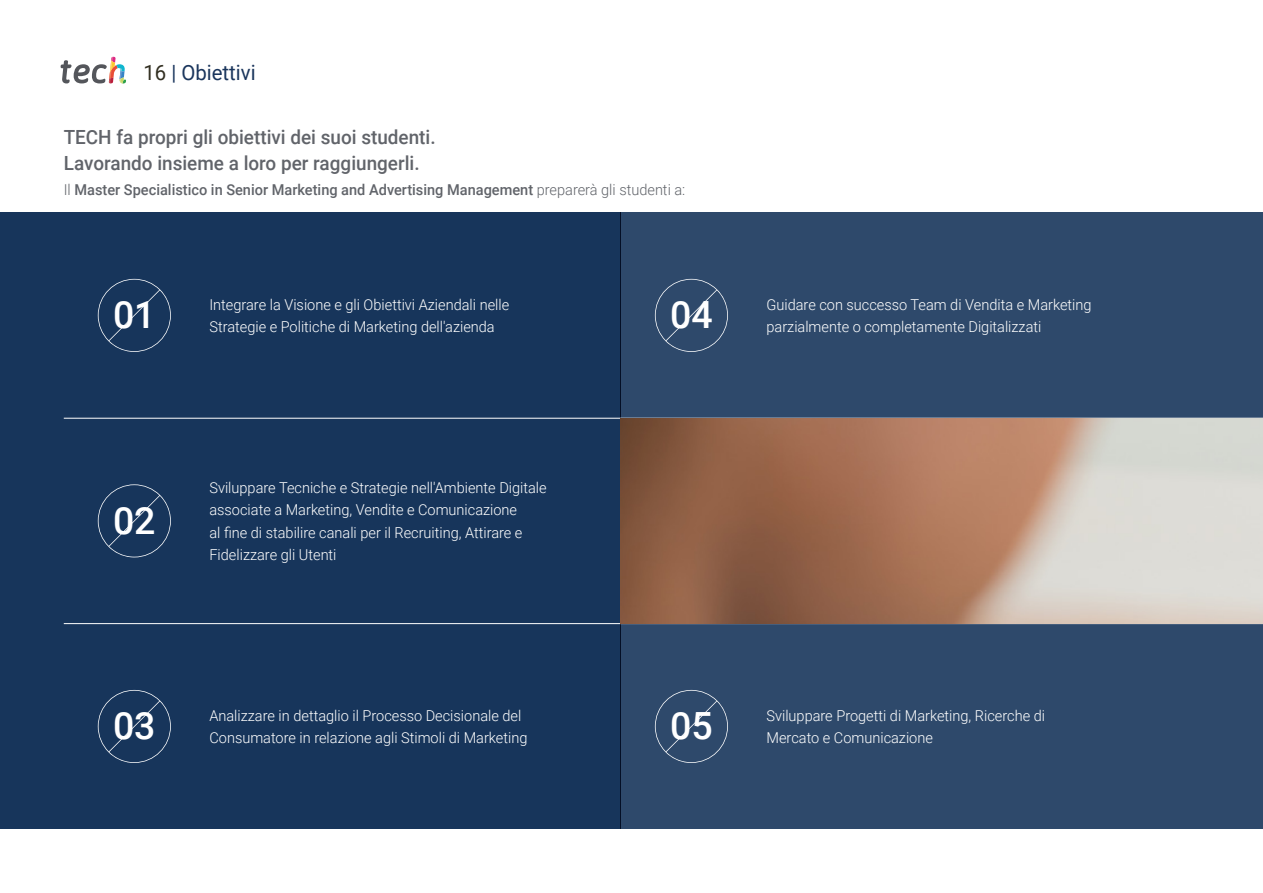
<style>
.page{position:relative;width:1263px;height:893px;background:#fff}
.page>*{position:absolute;margin:0;border:0;box-sizing:border-box;transform-origin:0 0}
.t1{font:500 37.5px "Roboto";color:#fff}
.t2{font:21px "Roboto";color:#1a355c}
.t3{font:500 19.5px/25.5px "Roboto";color:#61646a}
.t4{font:300 15px/22.5px "Roboto";color:#fff}
.t5{font:500 15px "Roboto";color:#61646a}
.s1{color:#312e20}
.s2{font-weight:300}
</style>
<div class="page">
<svg style="left:61px;top:57px;width:65px;height:27px"></svg>
<div style="left:0;top:213px;width:621px;height:616px;background:#17355b"></div>
<div style="left:621px;top:213px;width:642px;height:616px;background:#2e496b"></div>
<svg style="left:98px;top:279px;width:73px;height:73px"></svg>
<svg style="left:98px;top:690px;width:73px;height:73px"></svg>
<svg style="left:655px;top:690px;width:73px;height:73px"></svg>
<svg style="left:98px;top:484px;width:73px;height:73px"></svg>
<svg style="left:655px;top:279px;width:73px;height:73px"></svg>
<hr style="left:64px;top:418px;width:1199px;height:1px;background:#fff">
<hr style="left:64px;top:623px;width:1199px;height:1px;background:#fff">
<img style="left:621px;top:418px;width:642px;height:206px">
<h2 class="t2" style="left:144px;top:57px;width:114px"><span class="s1">16</span> | Obiettivi</h2>
<h3 class="t3" style="left:64px;top:124px;width:373px">TECH fa propri gli obiettivi dei suoi studenti.<br>Lavorando insieme a loro per raggiungerli.</h3>
<p class="t5" style="left:64px;top:179px;width:623px"><span class="s2">Il</span> Master Specialistico in Senior Marketing and Advertising Management <span class="s2">preparerà gli studenti a:</span></p>
<h1 class="t1" style="left:113px;top:288px;width:44px">01</h1>
<p class="t4" style="left:209px;top:293px;width:301px">Integrare la Visione e gli Obiettivi Aziendali nelle</p>
<p class="t4" style="left:209px;top:315px;width:287px">Strategie e Politiche di Marketing dell'azienda</p>
<h1 class="t1" style="left:670px;top:288px;width:44px">04</h1>
<p class="t4" style="left:766px;top:293px;width:327px">Guidare con successo Team di Vendita e Marketing parzialmente o completamente Digitalizzati</p>
<h1 class="t1" style="left:113px;top:494px;width:44px">02</h1>
<p class="t4" style="left:209px;top:476px;width:339px">Sviluppare Tecniche e Strategie nell'Ambiente Digitale associate a Marketing, Vendite e Comunicazione<br>al fine di stabilire canali per il Recruiting, Attirare e Fidelizzare gli Utenti</p>
<p class="t4" style="left:209px;top:704px;width:319px">Analizzare in dettaglio il Processo Decisionale del<br>Consumatore in relazione agli Stimoli di Marketing</p>
<h1 class="t1" style="left:113px;top:699px;width:44px">03</h1>
<h1 class="t1" style="left:670px;top:699px;width:44px">05</h1>
<p class="t4" style="left:766px;top:704px;width:280px">Sviluppare Progetti di Marketing, Ricerche di<br>Mercato e Comunicazione</p>
</div>
